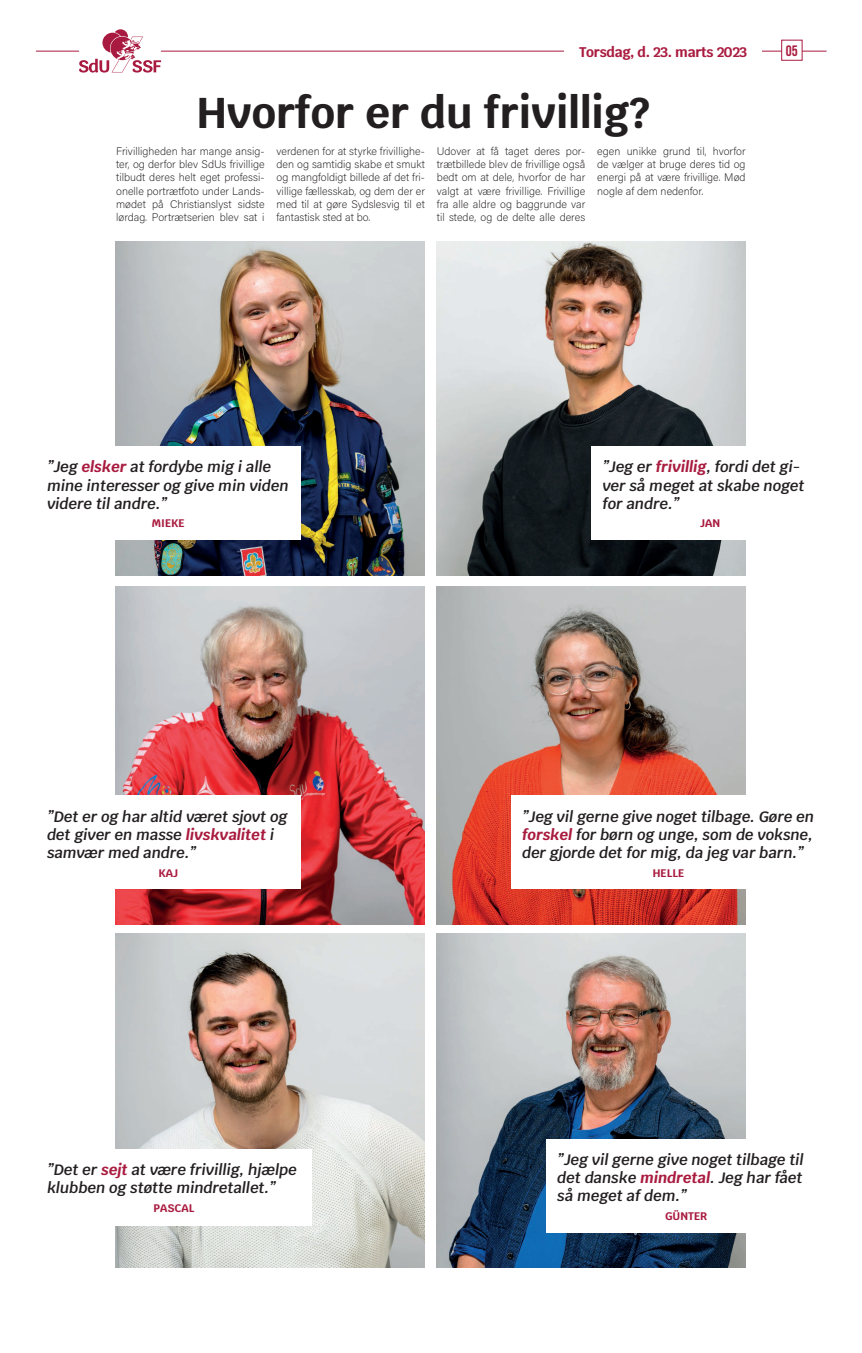
<style>
.page{position:relative;width:862px;height:1353px;background:#fff}
.page>*{position:absolute;margin:0;border:0;box-sizing:border-box;transform-origin:0 0}
.t1{font:700 43px "Krub";color:#231f20}
.t2{font:italic 600 15px/18px "Krub";color:#231f20}
.t3{font:15px "Bebas Neue";color:#a91b3f}
.t4{font:700 14px "Krub";letter-spacing:-.02em;color:#a91b3f}
.t5{font:11px/13.2px "Acumin Variable Concept";color:#231f20;text-align:justify}
.t6{font:700 11px "Krub";color:#a91b3f}
.s1{font-weight:700;color:#a91b3f}
</style>
<div class="page">
<hr style="left:36px;top:51px;width:790px;height:1px;background:#a91b3f">
<div style="left:781px;top:40px;width:21px;height:21px;background:#fff;border:1px solid #a91b3f"></div>
<svg style="left:79px;top:29px;width:82px;height:44px"></svg>
<div style="left:564px;top:41px;width:198px;height:21px;background:#fff"></div>
<img style="left:116px;top:241px;width:308px;height:334px">
<img style="left:437px;top:241px;width:308px;height:334px">
<img style="left:116px;top:933px;width:308px;height:334px">
<img style="left:116px;top:586px;width:308px;height:338px">
<img style="left:437px;top:586px;width:308px;height:338px">
<img style="left:437px;top:933px;width:308px;height:334px">
<div style="left:36px;top:446px;width:264px;height:93px;background:#fff"></div>
<div style="left:36px;top:795px;width:264px;height:94px;background:#fff"></div>
<div style="left:36px;top:1148px;width:276px;height:77px;background:#fff"></div>
<div style="left:546px;top:1138px;width:280px;height:94px;background:#fff"></div>
<div style="left:591px;top:446px;width:235px;height:93px;background:#fff"></div>
<div style="left:511px;top:795px;width:315px;height:94px;background:#fff"></div>
<p class="t4" style="left:579px;top:44px;width:170px">Torsdag, d. 23. marts 2023</p>
<h1 class="t1" style="left:197px;top:88px;width:454px">Hvorfor er du frivillig?</h1>
<p class="t5" style="left:116px;top:144px;width:150px">Frivilligheden har mange ansig&shy;ter, og derfor blev SdUs frivillige tilbudt deres helt eget professi&shy;onelle portrætfoto under Lands&shy;mødet på Christianslyst sidste lørdag. Portrætserien blev sat i</p>
<p class="t5" style="left:276px;top:144px;width:150px">verdenen for at styrke frivillighe&shy;den og samtidig skabe et smukt og mangfoldigt billede af det fri&shy;villige fællesskab, og dem der er med til at gøre Sydslesvig til et fantastisk sted at bo.</p>
<p class="t5" style="left:437px;top:144px;width:150px">Udover at få taget deres por&shy;trætbillede blev de frivillige også bedt om at dele, hvorfor de har valgt at være frivillige. Frivillige fra alle aldre og baggrunde var til stede, og de delte alle deres</p>
<p class="t5" style="left:597px;top:144px;width:150px">egen unikke grund til, hvorfor de vælger at bruge deres tid og energi på at være frivillige. Mød nogle af dem nedenfor.</p>
<h2 class="t3" style="left:786px;top:42px;width:13px">05</h2>
<h2 class="t2" style="left:47px;top:458px;width:243px">”Jeg <span class="s1">elsker</span> at fordybe mig i alle mine interesser og give min viden videre til andre.”</h2>
<p class="t6" style="left:152px;top:517px;width:34px">MIEKE</p>
<h2 class="t2" style="left:47px;top:807px;width:242px">”Det er og har altid været sjovt og det giver en masse <span class="s1">livskvalitet</span> i samvær med andre.”</h2>
<p class="t6" style="left:158px;top:866px;width:21px">KAJ</p>
<h2 class="t2" style="left:47px;top:1160px;width:251px">”Det er <span class="s1">sejt</span> at være frivillig, hjælpe klubben og støtte mindretallet.”</h2>
<p class="t6" style="left:153px;top:1201px;width:42px">PASCAL</p>
<h2 class="t2" style="left:603px;top:458px;width:203px">”Jeg er <span class="s1">frivillig</span>, fordi det gi&shy;ver så meget at skabe noget for andre.”</h2>
<p class="t6" style="left:700px;top:517px;width:21px">JAN</p>
<h2 class="t2" style="left:522px;top:807px;width:293px;text-align:justify">”Jeg vil gerne give noget tilbage. Gøre en <span class="s1">forskel</span> for børn og unge, som de voksne, der gjorde det for mig, da jeg var barn.”</h2>
<p class="t6" style="left:653px;top:866px;width:33px">HELLE</p>
<h2 class="t2" style="left:557px;top:1150px;width:248px;text-align:justify">”Jeg vil gerne give noget tilbage til det danske <span class="s1">mindretal</span>. Jeg har fået så meget af dem.”</h2>
<p class="t6" style="left:665px;top:1209px;width:44px">GÜNTER</p>
</div>
